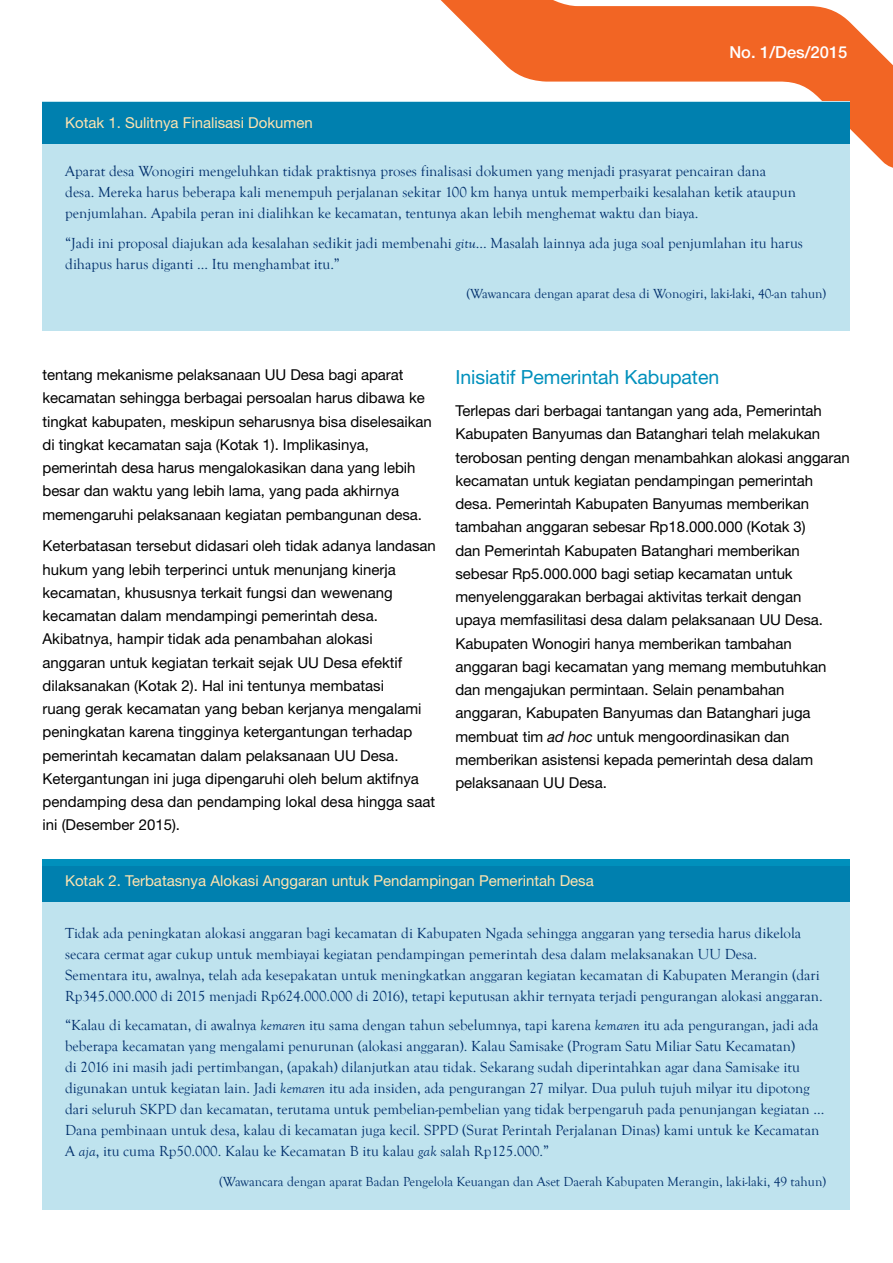
<style>
.page{position:relative;width:893px;height:1263px;background:#fff}
.page>*{position:absolute;margin:0;border:0;box-sizing:border-box;transform-origin:0 0}
.t1{font:19.5px "Helvetica Neue";letter-spacing:-.005em;color:#0090bc}
.t2{font:500 16.5px "Helvetica Neue";color:#fff}
.t3{font:15px/23.2px "Helvetica Neue";letter-spacing:-.005em;color:#000}
.t4{font:15px/21px "Goudy Old Style T";color:#002e6b}
.t5{font:15px "Helvetica Neue";color:#ffe4af}
.t6{font:13.5px "Goudy Old Style T";color:#002e6b}
.s1{font-style:italic}
</style>
<div class="page">
<svg style="left:405px;top:0;width:488px;height:168px;fill:#f26524"></svg>
<div style="left:43px;top:102px;width:807px;height:229px;background:#bfe3ee"></div>
<div style="left:43px;top:102px;width:807px;height:42px;background:#0080af"></div>
<div style="left:43px;top:867px;width:807px;height:343px;background:#bfe3ee"></div>
<div style="left:43px;top:859px;width:807px;height:43px;background:linear-gradient(to right,#0082b1,#0082b1)"></div>
<p class="t2" style="left:729px;top:39px;width:120px">No. 1/Des/2015</p>
<p class="t5" style="left:65px;top:112px;width:249px">Kotak 1. Sulitnya Finalisasi Dokumen</p>
<p class="t4" style="left:65px;top:161px;width:732px">Aparat desa Wonogiri mengeluhkan tidak praktisnya proses finalisasi dokumen yang menjadi prasyarat pencairan dana desa. Mereka harus beberapa kali menempuh perjalanan sekitar 100 km hanya untuk memperbaiki kesalahan ketik ataupun penjumlahan. Apabila peran ini dialihkan ke kecamatan, tentunya akan lebih menghemat waktu dan biaya.</p>
<p class="t4" style="left:65px;top:233px;width:739px">“Jadi ini proposal diajukan ada kesalahan sedikit jadi membenahi <span class="s1">gitu</span>... Masalah lainnya ada juga soal penjumlahan itu harus dihapus harus diganti ... Itu menghambat itu.”</p>
<p class="t6" style="left:466px;top:287px;width:361px">(Wawancara dengan aparat desa di Wonogiri, laki-laki, 40-an tahun)</p>
<p class="t3" style="left:43px;top:364px;width:391px">tentang mekanisme pelaksanaan UU Desa bagi aparat kecamatan sehingga berbagai persoalan harus dibawa ke tingkat kabupaten, meskipun seharusnya bisa diselesaikan di tingkat kecamatan saja (Kotak 1). Implikasinya, pemerintah desa harus mengalokasikan dana yang lebih besar dan waktu yang lebih lama, yang pada akhirnya memengaruhi pelaksanaan kegiatan pembangunan desa.</p>
<p class="t3" style="left:43px;top:535px;width:395px">Keterbatasan tersebut didasari oleh tidak adanya landasan hukum yang lebih terperinci untuk menunjang kinerja kecamatan, khususnya terkait fungsi dan wewenang kecamatan dalam mendampingi pemerintah desa.<br>Akibatnya, hampir tidak ada penambahan alokasi anggaran untuk kegiatan terkait sejak UU Desa efektif dilaksanakan (Kotak 2). Hal ini tentunya membatasi<br>ruang gerak kecamatan yang beban kerjanya mengalami peningkatan karena tingginya ketergantungan terhadap pemerintah kecamatan dalam pelaksanaan UU Desa.<br>Ketergantungan ini juga dipengaruhi oleh belum aktifnya pendamping desa dan pendamping lokal desa hingga saat ini (Desember 2015).</p>
<h1 class="t1" style="left:455px;top:363px;width:265px">Inisiatif Pemerintah Kabupaten</h1>
<p class="t3" style="left:455px;top:400px;width:396px">Terlepas dari berbagai tantangan yang ada, Pemerintah Kabupaten Banyumas dan Batanghari telah melakukan terobosan penting dengan menambahkan alokasi anggaran kecamatan untuk kegiatan pendampingan pemerintah desa. Pemerintah Kabupaten Banyumas memberikan tambahan anggaran sebesar Rp18.000.000 (Kotak 3)<br>dan Pemerintah Kabupaten Batanghari memberikan sebesar Rp5.000.000 bagi setiap kecamatan untuk menyelenggarakan berbagai aktivitas terkait dengan<br>upaya memfasilitasi desa dalam pelaksanaan UU Desa.<br>Kabupaten Wonogiri hanya memberikan tambahan anggaran bagi kecamatan yang memang membutuhkan dan mengajukan permintaan. Selain penambahan anggaran, Kabupaten Banyumas dan Batanghari juga membuat tim <span class="s1">ad hoc</span> untuk mengoordinasikan dan memberikan asistensi kepada pemerintah desa dalam pelaksanaan UU Desa.</p>
<p class="t5" style="left:65px;top:869px;width:530px">Kotak 2. Terbatasnya Alokasi Anggaran untuk Pendampingan Pemerintah Desa</p>
<p class="t4" style="left:65px;top:923px;width:759px">Tidak ada peningkatan alokasi anggaran bagi kecamatan di Kabupaten Ngada sehingga anggaran yang tersedia harus dikelola secara cermat agar cukup untuk membiayai kegiatan pendampingan pemerintah desa dalam melaksanakan UU Desa.<br>Sementara itu, awalnya, telah ada kesepakatan untuk meningkatkan anggaran kegiatan kecamatan di Kabupaten Merangin (dari Rp345.000.000 di 2015 menjadi Rp624.000.000 di 2016), tetapi keputusan akhir ternyata terjadi pengurangan alokasi anggaran.</p>
<p class="t4" style="left:65px;top:1015px;width:761px">“Kalau di kecamatan, di awalnya <span class="s1">kemaren</span> itu sama dengan tahun sebelumnya, tapi karena <span class="s1">kemaren</span> itu ada pengurangan, jadi ada beberapa kecamatan yang mengalami penurunan (alokasi anggaran). Kalau Samisake (Program Satu Miliar Satu Kecamatan)<br>di 2016 ini masih jadi pertimbangan, (apakah) dilanjutkan atau tidak. Sekarang sudah diperintahkan agar dana Samisake itu digunakan untuk kegiatan lain. Jadi <span class="s1">kemaren</span> itu ada insiden, ada pengurangan 27 milyar. Dua puluh tujuh milyar itu dipotong dari seluruh SKPD dan kecamatan, terutama untuk pembelian-pembelian yang tidak berpengaruh pada penunjangan kegiatan ...<br>Dana pembinaan untuk desa, kalau di kecamatan juga kecil. SPPD (Surat Perintah Perjalanan Dinas) kami untuk ke Kecamatan A <span class="s1">aja</span>, itu cuma Rp50.000. Kalau ke Kecamatan B itu kalau <span class="s1">gak</span> salah Rp125.000.”</p>
<p class="t6" style="left:219px;top:1174px;width:609px">(Wawancara dengan aparat Badan Pengelola Keuangan dan Aset Daerah Kabupaten Merangin, laki-laki, 49 tahun)</p>
</div>
